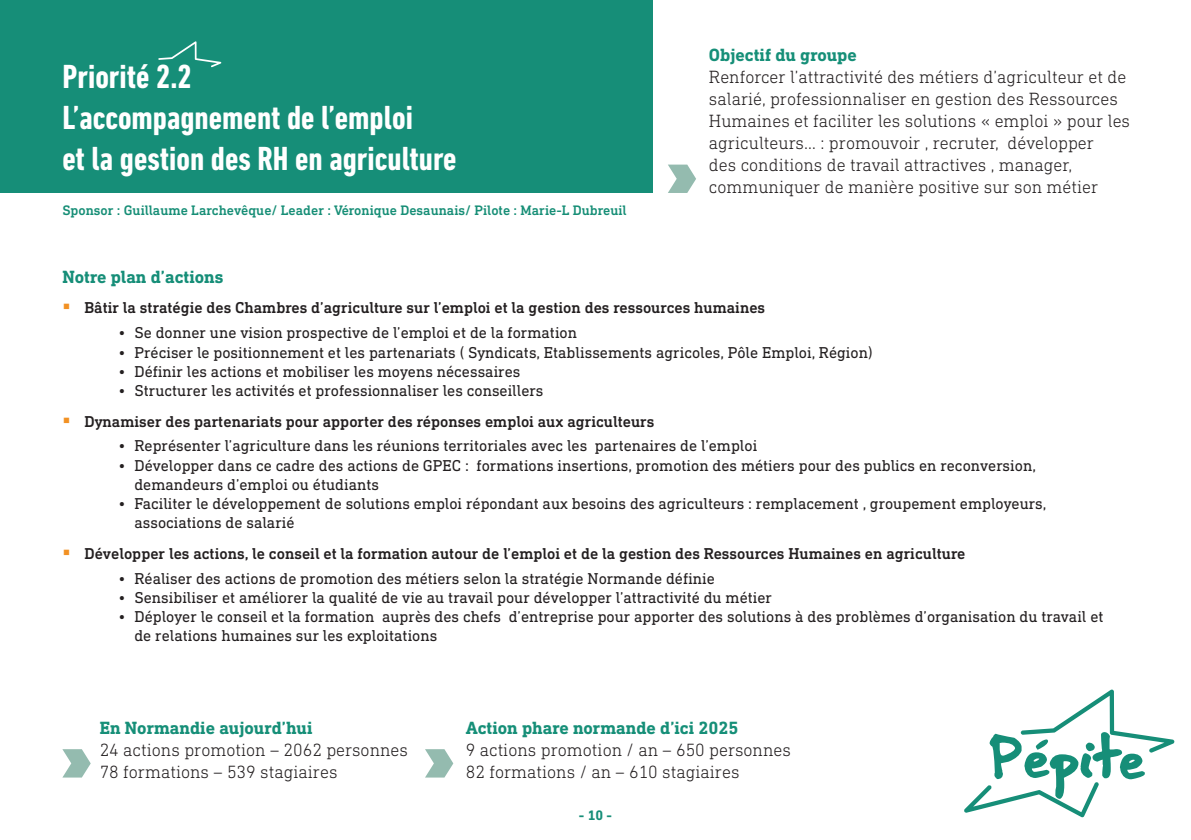
<style>
.page{position:relative;width:1191px;height:840px;background:#fff}
.page>*{position:absolute;margin:0;border:0;box-sizing:border-box;transform-origin:0 0}
.t1{font:700 condensed 34px/40.8px "DIN Next LT Pro";color:#fff}
.t2{font:300 18px/22px "DIN Next Slab Pro";color:#231f20}
.t3{font:700 18px "DIN Next Slab Pro";color:#168f78}
.t4{font:700 18px "DIN Next Slab Pro";color:#168e78}
.t5{font:16px/19.2px "DIN Next Slab Pro";color:#231f20}
.t6{font:500 16px "DIN Next Slab Pro";color:#231f20}
.t7{font:500 14px "DIN Next Slab Pro";color:#168e76}
.t8{font:700 14px "DIN Next Slab Pro";color:#168e78}
.s1{color:#f29123}
</style>
<div class="page">
<svg style="left:668px;top:164px;width:28px;height:29px"></svg>
<svg style="left:964px;top:689px;width:210px;height:127px"></svg>
<svg style="left:62px;top:749px;width:29px;height:28px"></svg>
<div style="left:0;top:0;width:652px;height:193px;background:#168e78"></div>
<svg style="left:425px;top:749px;width:28px;height:28px"></svg>
<svg style="left:158px;top:41px;width:63px;height:26px"></svg>
<h1 class="t1" style="left:62px;top:56px;width:396px">Priorité 2.2<br>L’accompagnement de l’emploi<br>et la gestion des RH en agriculture</h1>
<p class="t7" style="left:62px;top:202px;width:566px">Sponsor : Guillaume Larchevêque/ Leader : Véronique Desaunais/ Pilote : Marie-L Dubreuil</p>
<p class="t3" style="left:709px;top:44px;width:149px">Objectif du groupe</p>
<p class="t2" style="left:709px;top:65px;width:423px">Renforcer l’attractivité des métiers d’agriculteur et de salarié, professionnaliser en gestion des Ressources Humaines et faciliter les solutions « emploi » pour les agriculteurs… : promouvoir , recruter, développer<br>des conditions de travail attractives , manager, communiquer de manière positive sur son métier</p>
<p class="t4" style="left:62px;top:266px;width:163px">Notre plan d’actions</p>
<p class="t6" style="left:62px;top:298px;width:704px"><span class="s1">▪</span> Bâtir la stratégie des Chambres d’agriculture sur l’emploi et la gestion des ressources humaines</p>
<p class="t5" style="left:118px;top:323px;width:460px">• Se donner une vision prospective de l’emploi et de la formation</p>
<p class="t5" style="left:118px;top:342px;width:755px">• Préciser le positionnement et les partenariats ( Syndicats, Etablissements agricoles, Pôle Emploi, Région)</p>
<p class="t5" style="left:118px;top:361px;width:403px">• Définir les actions et mobiliser les moyens nécessaires</p>
<p class="t5" style="left:118px;top:380px;width:426px">• Structurer les activités et professionnaliser les conseillers</p>
<p class="t6" style="left:62px;top:411px;width:593px"><span class="s1">▪</span> Dynamiser des partenariats pour apporter des réponses emploi aux agriculteurs</p>
<p class="t5" style="left:118px;top:436px;width:640px">• Représenter l’agriculture dans les réunions territoriales avec les partenaires de l’emploi</p>
<p class="t5" style="left:134px;top:455px;width:903px;text-indent:-16px">• Développer dans ce cadre des actions de GPEC : formations insertions, promotion des métiers pour des publics en reconversion, demandeurs d’emploi ou étudiants</p>
<p class="t5" style="left:134px;top:493px;width:913px;text-indent:-16px">• Faciliter le développement de solutions emploi répondant aux besoins des agriculteurs : remplacement , groupement employeurs, associations de salarié</p>
<p class="t6" style="left:62px;top:544px;width:904px"><span class="s1">▪</span> Développer les actions, le conseil et la formation autour de l’emploi et de la gestion des Ressources Humaines en agriculture</p>
<p class="t5" style="left:118px;top:568px;width:598px">• Réaliser des actions de promotion des métiers selon la stratégie Normande définie</p>
<p class="t5" style="left:118px;top:587px;width:655px">• Sensibiliser et améliorer la qualité de vie au travail pour développer l’attractivité du métier</p>
<p class="t5" style="left:134px;top:606px;width:970px;text-indent:-16px">• Déployer le conseil et la formation auprès des chefs d’entreprise pour apporter des solutions à des problèmes d’organisation du travail et de relations humaines sur les exploitations</p>
<p class="t3" style="left:100px;top:716px;width:214px">En Normandie aujourd’hui</p>
<p class="t2" style="left:100px;top:737px;width:310px">24 actions promotion – 2062 personnes<br>78 formations – 539 stagiaires</p>
<p class="t3" style="left:466px;top:716px;width:274px">Action phare normande d’ici 2025</p>
<p class="t2" style="left:466px;top:737px;width:327px">9 actions promotion / an – 650 personnes<br>82 formations / an – 610 stagiaires</p>
<p class="t8" style="left:579px;top:806px;width:35px">- 10 -</p>
</div>
